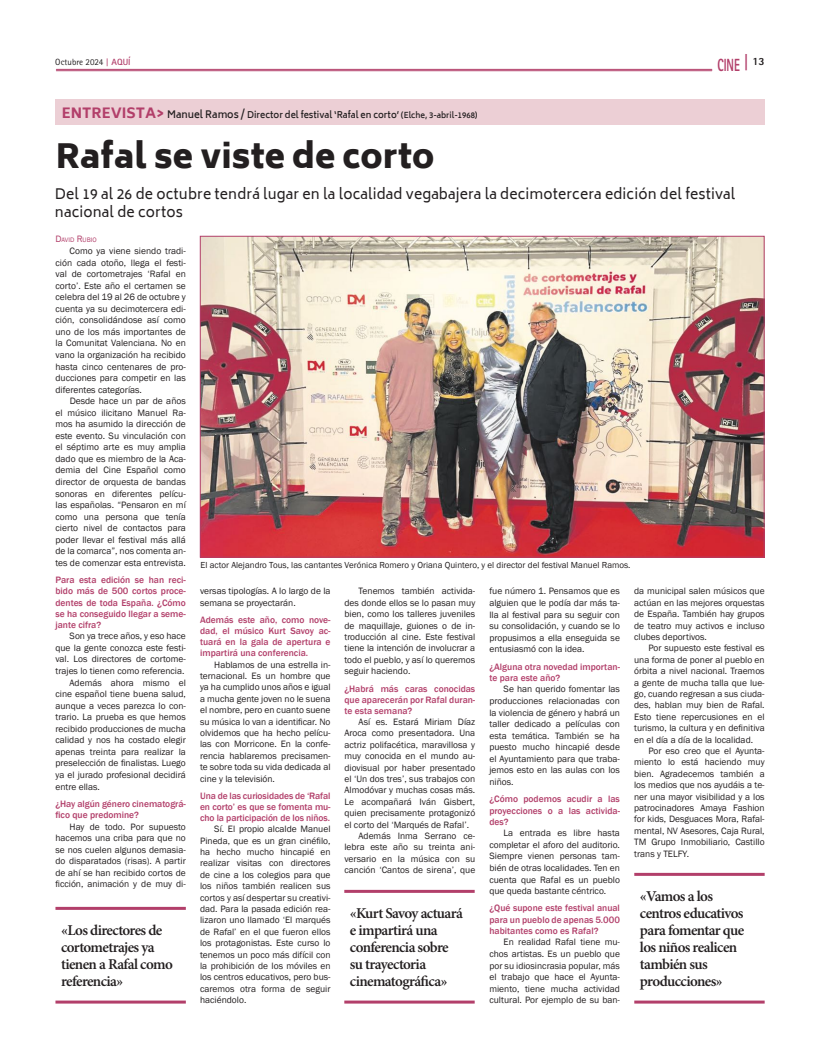
<style>
.page{position:relative;width:820px;height:1049px;background:#fff}
.page>*{position:absolute;margin:0;border:0;box-sizing:border-box;transform-origin:0 0}
.t1{font:900 33px "Biryani";color:#231f20}
.t2{font:800 17.6px "Rotis Sans Serif Std";color:#b23f6a;scale:.64 1}
.t3{font:600 15px/17px "Minion Pro";letter-spacing:-.04em;color:#231f20}
.t4{font:14px/18px "Biryani";letter-spacing:.01em;color:#231f20}
.t5{font:9.5px/11.4px "Franklin Gothic";color:#231f20;text-align:justify}
.t6{font:500 9.5px/11.2px "Franklin Gothic";color:#b23f6a;text-align:justify}
.t7{font:9px "Franklin Gothic";color:#231f20}
.t8{font:600 9px "Biryani";color:#231f20}
.t9{font:9px "Rotis Sans Serif Std";color:#231f20}
.t10{font:6.7px "Franklin Gothic";color:#b23f6a}
.s1{font-family:"Rotis Serif Std";font-weight:700;color:#b23f6a}
.s2{font-weight:700;color:#b23f6a}
.s3{font-size:18.2px}
.s4{font-weight:800;font-size:14px;color:#b23f6a}
.s5{font-size:10px}
.s6{font-size:8px}
.s7{font-size:9.5px}
</style>
<div class="page">
<img style="left:202px;top:238px;width:560px;height:318px">
<hr style="left:55px;top:907px;width:131px;height:3px;background:#b23f6a">
<hr style="left:55px;top:1000px;width:131px;height:3px;background:#b23f6a">
<hr style="left:344px;top:890px;width:130px;height:3px;background:#b23f6a">
<hr style="left:344px;top:1000px;width:130px;height:3px;background:#b23f6a">
<hr style="left:634px;top:873px;width:130px;height:3px;background:#b23f6a">
<hr style="left:634px;top:1000px;width:130px;height:3px;background:#b23f6a">
<hr style="left:56px;top:69px;width:655px;height:1px;background:#b23f6a">
<hr style="left:56px;top:71px;width:655px;height:1px;background:#b23f6a">
<div style="left:55px;top:99px;width:709px;height:26px;background:#eccfd5"></div>
<p class="t9" style="left:55px;top:57px;width:77px">Octubre 2024 <span class="s1">|</span> <span class="s2">AQUÍ</span></p>
<h2 class="t2" style="left:717px;top:54px;width:75px">CINE <span class="s3">|</span> <sup>13</sup></h2>
<p class="t8" style="left:62px;top:109px;width:417px"><span class="s4">ENTREVISTA&gt;</span> <span class="s5">Manuel Ramos /</span> Director del festival ‘Rafal en corto’ <span class="s6">(Elche, 3-abril-1968)</span></p>
<h1 class="t1" style="left:56px;top:137px;width:380px">Rafal se viste de corto</h1>
<h3 class="t4" style="left:55px;top:185px;width:681px">Del 19 al 26 de octubre tendrá lugar en la localidad vegabajera la decimotercera edición del festival nacional de cortos</h3>
<p class="t10" style="left:55px;top:236px;width:43px"><span class="s7">D</span>AVID <span class="s7">R</span>UBIO</p>
<p class="t5" style="left:55px;top:245px;width:132px;text-indent:14px">Como ya viene siendo tradi&shy;ción cada otoño, llega el festi&shy;val de cortometrajes ‘Rafal en corto’. Este año el certamen se celebra del 19 al 26 de octubre y cuenta ya su decimotercera edi&shy;ción, consolidándose así como uno de los más importantes de la Comunitat Valenciana. No en vano la organización ha recibido hasta cinco centenares de pro&shy;ducciones para competir en las diferentes categorías.</p>
<p class="t5" style="left:55px;top:395px;width:132px;text-indent:14px">Desde hace un par de años el músico ilicitano Manuel Ra&shy;mos ha asumido la dirección de este evento. Su vinculación con el séptimo arte es muy amplia dado que es miembro de la Aca&shy;demia del Cine Español como director de orquesta de bandas sonoras en diferentes pelícu&shy;las españolas. “Pensaron en mí como una persona que tenía cierto nivel de contactos para poder llevar el festival más allá de la comarca”, nos comenta an&shy;tes de comenzar esta entrevista.</p>
<p class="t6" style="left:55px;top:575px;width:132px">Para esta edición se han reci&shy;bido más de 500 cortos proce&shy;dentes de toda España. ¿Cómo se ha conseguido llegar a seme&shy;jante cifra?</p>
<p class="t5" style="left:70px;top:631px;width:118px">Son ya trece años, y eso hace</p>
<p class="t5" style="left:55px;top:642px;width:132px">que la gente conozca este festi-</p>
<p class="t5" style="left:55px;top:654px;width:132px">val. Los directores de cortome-</p>
<p class="t5" style="left:55px;top:665px;width:130px">trajes lo tienen como referencia.</p>
<p class="t5" style="left:70px;top:677px;width:118px">Además ahora mismo el</p>
<p class="t5" style="left:55px;top:688px;width:132px">cine español tiene buena salud,</p>
<p class="t5" style="left:55px;top:700px;width:132px">aunque a veces parezca lo con-</p>
<p class="t5" style="left:55px;top:711px;width:132px">trario. La prueba es que hemos</p>
<p class="t5" style="left:55px;top:723px;width:132px">recibido producciones de mucha</p>
<p class="t5" style="left:55px;top:735px;width:132px">calidad y nos ha costado elegir</p>
<p class="t5" style="left:55px;top:746px;width:132px">apenas treinta para realizar la</p>
<p class="t5" style="left:55px;top:758px;width:132px">preselección de finalistas. Luego</p>
<p class="t5" style="left:55px;top:769px;width:132px">ya el jurado profesional decidirá</p>
<p class="t5" style="left:55px;top:781px;width:46px">entre ellas.</p>
<p class="t6" style="left:55px;top:798px;width:132px">¿Hay algún género cinematográ&shy;fico que predomine?</p>
<p class="t5" style="left:55px;top:821px;width:132px;text-indent:14px">Hay de todo. Por supuesto hacemos una criba para que no se nos cuelen algunos demasia&shy;do disparatados (risas). A partir de ahí se han recibido cortos de ficción, animación y de muy di-</p>
<h3 class="t3" style="left:61px;top:923px;width:113px">«Los directores de cortometrajes ya tienen a Rafal como referencia»</h3>
<p class="t7" style="left:200px;top:559px;width:431px">El actor Alejandro Tous, las cantantes Verónica Romero y Oriana Quintero, y el director del festival Manuel Ramos.</p>
<p class="t5" style="left:200px;top:586px;width:132px">versas tipologías. A lo largo de la semana se proyectarán.</p>
<p class="t6" style="left:200px;top:614px;width:132px">Además este año, como nove&shy;dad, el músico Kurt Savoy ac&shy;tuará en la gala de apertura e impartirá una conferencia.</p>
<p class="t5" style="left:200px;top:659px;width:132px;text-indent:14px">Hablamos de una estrella in&shy;ternacional. Es un hombre que ya ha cumplido unos años e igual a mucha gente joven no le suena el nombre, pero en cuanto suene su música lo van a identificar. No olvidemos que ha hecho pelícu&shy;las con Morricone. En la confe&shy;rencia hablaremos precisamen&shy;te sobre toda su vida dedicada al cine y la televisión.</p>
<p class="t6" style="left:200px;top:790px;width:132px">Una de las curiosidades de ‘Rafal en corto’ es que se fomenta mu&shy;cho la participación de los niños.</p>
<p class="t5" style="left:200px;top:823px;width:132px;text-indent:14px">Sí. El propio alcalde Manuel Pineda, que es un gran cinéfilo, ha hecho mucho hincapié en realizar visitas con directores de cine a los colegios para que los niños también realicen sus cortos y así despertar su creativi&shy;dad. Para la pasada edición rea&shy;lizaron uno llamado ‘El marqués de Rafal’ en el que fueron ellos los protagonistas. Este curso lo tenemos un poco más difícil con la prohibición de los móviles en los centros educativos, pero bus&shy;caremos otra forma de seguir haciéndolo.</p>
<p class="t5" style="left:344px;top:586px;width:132px;text-indent:14px">Tenemos también activida&shy;des donde ellos se lo pasan muy bien, como los talleres juveniles de maquillaje, guiones o de in&shy;troducción al cine. Este festival tiene la intención de involucrar a todo el pueblo, y así lo queremos seguir haciendo.</p>
<p class="t6" style="left:344px;top:683px;width:132px">¿Habrá más caras conocidas que aparecerán por Rafal duran&shy;te esta semana?</p>
<p class="t5" style="left:358px;top:716px;width:118px">Así es. Estará Miriam Díaz</p>
<p class="t5" style="left:344px;top:728px;width:132px">Aroca como presentadora. Una</p>
<p class="t5" style="left:344px;top:739px;width:132px">actriz polifacética, maravillosa y</p>
<p class="t5" style="left:344px;top:750px;width:132px">muy conocida en el mundo au-</p>
<p class="t5" style="left:344px;top:762px;width:132px">diovisual por haber presentado</p>
<p class="t5" style="left:344px;top:773px;width:132px">el ‘Un dos tres’, sus trabajos con</p>
<p class="t5" style="left:344px;top:785px;width:132px">Almodóvar y muchas cosas más.</p>
<p class="t5" style="left:344px;top:796px;width:132px">Le acompañará Iván Gisbert,</p>
<p class="t5" style="left:344px;top:807px;width:132px">quien precisamente protagonizó</p>
<p class="t5" style="left:344px;top:819px;width:126px">el corto del ‘Marqués de Rafal’.</p>
<p class="t5" style="left:358px;top:830px;width:118px">Además Inma Serrano ce-</p>
<p class="t5" style="left:344px;top:842px;width:132px">lebra este año su treinta ani-</p>
<p class="t5" style="left:344px;top:853px;width:132px">versario en la música con su</p>
<p class="t5" style="left:344px;top:864px;width:132px">canción ‘Cantos de sirena’, que</p>
<h3 class="t3" style="left:350px;top:906px;width:114px">«Kurt Savoy actuará e impartirá una conferencia sobre su trayectoria cinematográfica»</h3>
<p class="t5" style="left:489px;top:586px;width:132px">fue número 1. Pensamos que es alguien que le podía dar más ta&shy;lla al festival para su seguir con su consolidación, y cuando se lo propusimos a ella enseguida se entusiasmó con la idea.</p>
<p class="t6" style="left:489px;top:661px;width:132px">¿Alguna otra novedad importan&shy;te para este año?</p>
<p class="t5" style="left:489px;top:684px;width:132px;text-indent:14px">Se han querido fomentar las producciones relacionadas con la violencia de género y habrá un taller dedicado a películas con esta temática. También se ha puesto mucho hincapié desde el Ayuntamiento para que traba&shy;jemos esto en las aulas con los niños.</p>
<p class="t6" style="left:489px;top:794px;width:132px">¿Cómo podemos acudir a las proyecciones o a las activida&shy;des?</p>
<p class="t5" style="left:489px;top:827px;width:132px;text-indent:14px">La entrada es libre hasta completar el aforo del auditorio.<br>Siempre vienen personas tam&shy;bién de otras localidades. Ten en cuenta que Rafal es un pueblo que queda bastante céntrico.</p>
<p class="t6" style="left:489px;top:903px;width:132px">¿Qué supone este festival anual para un pueblo de apenas 5.000 habitantes como es Rafal?</p>
<p class="t5" style="left:489px;top:936px;width:132px;text-indent:14px">En realidad Rafal tiene mu&shy;chos artistas. Es un pueblo que por su idiosincrasia popular, más el trabajo que hace el Ayunta&shy;miento, tiene mucha actividad cultural. Por ejemplo de su ban-</p>
<p class="t5" style="left:634px;top:586px;width:132px">da municipal salen músicos que actúan en las mejores orquestas de España. También hay grupos de teatro muy activos e incluso clubes deportivos.</p>
<p class="t5" style="left:634px;top:643px;width:132px;text-indent:14px">Por supuesto este festival es una forma de poner al pueblo en órbita a nivel nacional. Traemos a gente de mucha talla que lue&shy;go, cuando regresan a sus ciuda&shy;des, hablan muy bien de Rafal.<br>Esto tiene repercusiones en el turismo, la cultura y en definitiva en el día a día de la localidad.</p>
<p class="t5" style="left:634px;top:745px;width:132px;text-indent:14px">Por eso creo que el Ayunta&shy;miento lo está haciendo muy bien. Agradecemos también a los medios que nos ayudáis a te&shy;ner una mayor visibilidad y a los patrocinadores Amaya Fashion for kids, Desguaces Mora, Rafal&shy;mental, NV Asesores, Caja Rural, TM Grupo Inmobiliario, Castillo trans y TELFY.</p>
<h3 class="t3" style="left:639px;top:889px;width:106px">«Vamos a los centros educativos para fomentar que los niños realicen también sus producciones»</h3>
</div>
